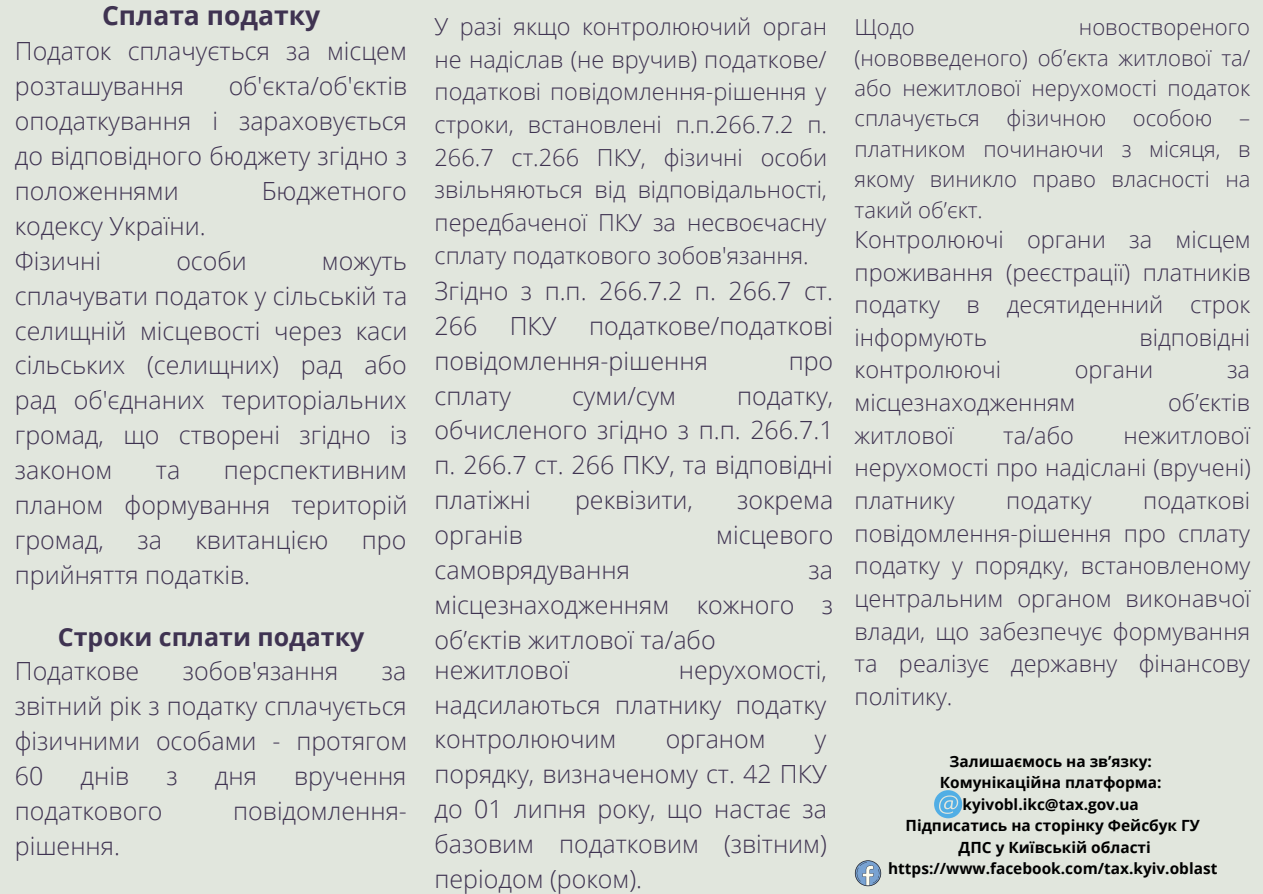
<style>
.page{position:relative;width:1263px;height:894px;background:#fff}
.page>*{position:absolute;margin:0;border:0;box-sizing:border-box;transform-origin:0 0}
.t1{font:700 26.55px "Open Sans";color:#3f3351}
.t2{font:300 25.05px/34.8px "Open Sans";color:#3f3351;text-align:justify}
.t3{font:700 25.05px "Open Sans";color:#3f3351}
.t4{font:300 23.55px/32.5px "Open Sans";color:#3f3351;text-align:justify}
.t5{font:300 22.05px/30.3px "Open Sans";color:#3f3351;text-align:justify}
.t6{font:700 15.45px/21.6px "Open Sans";color:#000;text-align:center}
</style>
<div class="page">
<div style="left:0;top:0;width:1263px;height:893px;background:#e1e6dd"></div>
<svg style="left:934px;top:790px;width:28px;height:28px"></svg>
<svg style="left:855px;top:860px;width:26px;height:25px"></svg>
<p class="t1" style="left:102px;top:-3px;width:220px">Сплата податку</p>
<p class="t2" style="left:15px;top:33px;width:393px">Податок сплачується за місцем розташування</p>
<p class="t2" style="left:15px;top:68px;width:394px;text-indent:214px">об'єкта/об'єктів оподаткування і зараховується до відповідного бюджету згідно з положеннями</p>
<p class="t2" style="left:262px;top:173px;width:146px">Бюджетного</p>
<p class="t2" style="left:15px;top:208px;width:192px">кодексу України.<br>Фізичні</p>
<p class="t2" style="left:176px;top:242px;width:72px">особи</p>
<p class="t2" style="left:15px;top:242px;width:394px;text-indent:307px">можуть сплачувати податок у сільській та селищній місцевості через каси сільських (селищних) рад або рад об'єднаних територіальних громад, що створені згідно із законом</p>
<p class="t2" style="left:15px;top:452px;width:394px;text-indent:209px">перспективним планом формування територій громад,</p>
<p class="t2" style="left:156px;top:452px;width:26px">та</p>
<p class="t2" style="left:137px;top:521px;width:26px">за</p>
<p class="t2" style="left:195px;top:521px;width:134px">квитанцією</p>
<p class="t2" style="left:362px;top:521px;width:46px">про</p>
<p class="t2" style="left:15px;top:556px;width:237px">прийняття податків.</p>
<p class="t3" style="left:58px;top:618px;width:308px">Строки сплати податку</p>
<p class="t2" style="left:15px;top:653px;width:126px">Податкове</p>
<p class="t2" style="left:183px;top:653px;width:157px">зобов'язання</p>
<p class="t2" style="left:15px;top:653px;width:394px;text-indent:367px">за звітний рік з податку сплачується фізичними особами - протягом 60</p>
<p class="t2" style="left:81px;top:757px;width:50px">днів</p>
<p class="t2" style="left:166px;top:757px;width:13px">з</p>
<p class="t2" style="left:215px;top:757px;width:44px">дня</p>
<p class="t2" style="left:294px;top:757px;width:114px">вручення</p>
<p class="t2" style="left:15px;top:792px;width:149px">податкового</p>
<p class="t2" style="left:233px;top:792px;width:175px">повідомлення-</p>
<p class="t2" style="left:15px;top:827px;width:107px">рішення.</p>
<p class="t4" style="left:435px;top:10px;width:394px">У разі якщо контролюючий орган не надіслав (не вручив) податкове/ податкові повідомлення-рішення у строки, встановлені п.п.266.7.2 п.<br>266.7 ст.266 ПКУ, фізичні особи звільняються від відповідальності, передбаченої ПКУ за несвоєчасну сплату податкового зобов'язання.</p>
<p class="t2" style="left:435px;top:272px;width:400px">Згідно з п.п. 266.7.2 п. 266.7 ст.<br>266</p>
<p class="t2" style="left:435px;top:307px;width:400px;text-indent:154px">податкове/податкові повідомлення-рішення</p>
<p class="t2" style="left:510px;top:307px;width:48px">ПКУ</p>
<p class="t2" style="left:789px;top:342px;width:46px">про</p>
<p class="t2" style="left:435px;top:377px;width:78px">сплату</p>
<p class="t2" style="left:572px;top:377px;width:106px">суми/сум</p>
<p class="t2" style="left:435px;top:377px;width:401px;text-indent:303px">податку, обчисленого згідно з п.п. 266.7.1 п. 266.7 ст. 266 ПКУ, та відповідні платіжні</p>
<p class="t2" style="left:575px;top:482px;width:119px">реквізити,</p>
<p class="t2" style="left:737px;top:482px;width:98px">зокрема</p>
<p class="t2" style="left:435px;top:517px;width:90px">органів</p>
<p class="t2" style="left:716px;top:517px;width:119px">місцевого</p>
<p class="t2" style="left:435px;top:551px;width:197px">самоврядування</p>
<p class="t2" style="left:435px;top:551px;width:400px;text-indent:374px">за місцезнаходженням кожного з об’єктів житлової та/або</p>
<p class="t2" style="left:435px;top:651px;width:394px;text-indent:244px">нерухомості, надсилаються платнику податку контролюючим</p>
<p class="t2" style="left:435px;top:651px;width:136px">нежитлової</p>
<p class="t2" style="left:666px;top:721px;width:102px">органом</p>
<p class="t2" style="left:435px;top:721px;width:394px;text-indent:380px">у порядку, визначеному ст. 42 ПКУ до 01 липня року, що настає за базовим податковим (звітним) періодом (роком).</p>
<p class="t5" style="left:854px;top:11px;width:62px">Щодо</p>
<p class="t5" style="left:854px;top:11px;width:398px;text-indent:224px">новоствореного (нововведеного) об’єкта житлової та/ або нежитлової нерухомості податок сплачується фізичною особою – платником починаючи з місяця, в якому виникло право власності на такий об’єкт.</p>
<p class="t4" style="left:854px;top:222px;width:398px">Контролюючі органи за місцем проживання (реєстрації) платників податку в десятиденний строк інформують</p>
<p class="t4" style="left:1139px;top:320px;width:112px">відповідні</p>
<p class="t4" style="left:854px;top:353px;width:148px">контролюючі</p>
<p class="t4" style="left:1075px;top:353px;width:80px">органи</p>
<p class="t4" style="left:1227px;top:353px;width:25px">за</p>
<p class="t4" style="left:854px;top:385px;width:222px">місцезнаходженням</p>
<p class="t4" style="left:1168px;top:385px;width:84px">об’єктів</p>
<p class="t4" style="left:854px;top:418px;width:101px">житлової</p>
<p class="t4" style="left:1003px;top:418px;width:72px">та/або</p>
<p class="t4" style="left:854px;top:418px;width:398px;text-indent:269px">нежитлової нерухомості про надіслані (вручені) платнику</p>
<p class="t4" style="left:854px;top:483px;width:397px;text-indent:289px">податкові повідомлення-рішення про сплату податку у порядку, встановленому центральним органом виконавчої влади, що забезпечує формування та реалізує державну фінансову політику.</p>
<p class="t4" style="left:1006px;top:483px;width:87px">податку</p>
<p class="t6" style="left:888px;top:749px;width:331px">Залишаємось на зв’язку:<br>Комунікаційна платформа: kyivobl.ikc@tax.gov.ua<br>Підписатись на сторінку Фейсбук ГУ<br>ДПС у Київській області https://www.facebook.com/tax.kyiv.oblast</p>
</div>
